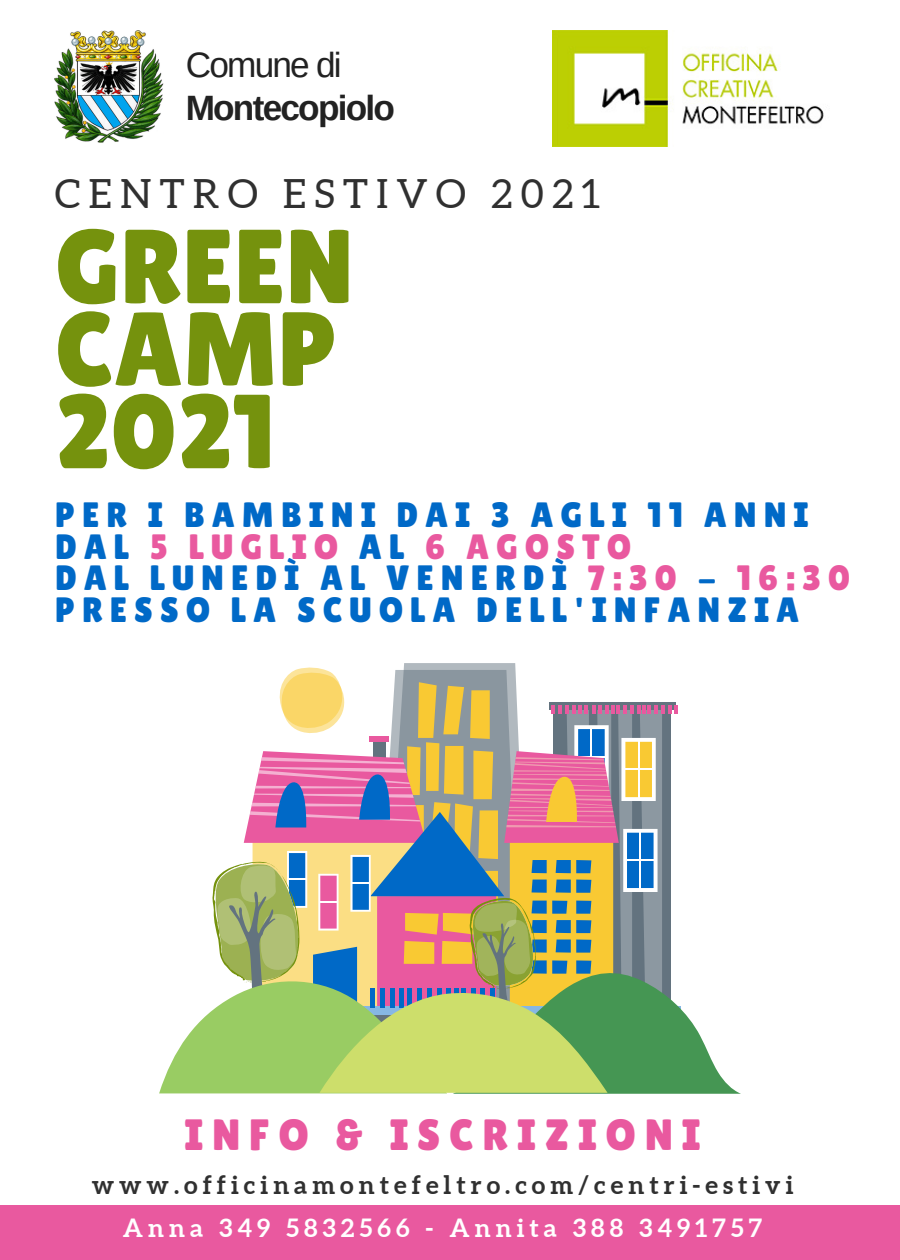
<style>
.page{position:relative;width:900px;height:1260px;background:#fff}
.page>*{position:absolute;margin:0;border:0;box-sizing:border-box;transform-origin:0 0}
.t1{font:105px "Lilita One";color:#75920d}
.t2{font:43.75px "Lilita One";letter-spacing:.2em;color:#e9599f}
.t3{font:40.25px "Aleo";letter-spacing:.2em;color:#303030}
.t4{font:35.25px "Lilita One";letter-spacing:.2em;color:#0069c7}
.t5{font:35.25px "Lilita One";letter-spacing:.2em;color:#e9599f}
.t6{font:700 35.25px "Arimo";letter-spacing:-.05em;color:#222}
.t7{font:35.25px "Arimo";letter-spacing:-.05em;color:#222}
.t8{font:700 25px "Aleo";letter-spacing:.2em;color:#303030}
.t9{font:700 25px "Aleo";letter-spacing:.2em;color:#fff}
.s1{color:#0069c7}
.s2{color:#e9599f}
</style>
<div class="page">
<div style="left:0;top:1206px;width:900px;height:54px;background:#e9599f"></div>
<img style="left:552px;top:31px;width:272px;height:116px">
<img style="left:55px;top:30px;width:109px;height:113px">
<svg style="left:159px;top:667px;width:580px;height:426px"></svg>
<p class="t7" style="left:186px;top:45px;width:158px">Comune di</p>
<p class="t6" style="left:186px;top:88px;width:211px">Montecopiolo</p>
<p class="t3" style="left:55px;top:171px;width:547px">CENTRO ESTIVO 2021</p>
<p class="t1" style="left:55px;top:206px;width:300px">GREEN</p>
<p class="t1" style="left:55px;top:289px;width:284px">CAMP</p>
<p class="t1" style="left:55px;top:371px;width:221px">2021</p>
<p class="t4" style="left:55px;top:494px;width:755px">PER I BAMBINI DAI 3 AGLI 11 ANNI</p>
<p class="t5" style="left:55px;top:526px;width:578px"><span class="s1">DAL</span> 5 LUGLIO <span class="s1">AL</span> 6 AGOSTO</p>
<p class="t4" style="left:55px;top:558px;width:797px">DAL LUNEDÌ AL VENERDÌ <span class="s2">7:30</span> - <span class="s2">16:30</span></p>
<p class="t4" style="left:55px;top:590px;width:746px">PRESSO LA SCUOLA DELL'INFANZIA</p>
<p class="t2" style="left:185px;top:1109px;width:518px">INFO &amp; ISCRIZIONI</p>
<p class="t8" style="left:92px;top:1170px;width:703px">www.officinamontefeltro.com/centri-estivi</p>
<p class="t9" style="left:123px;top:1213px;width:641px">Anna 349 5832566 - Annita 388 3491757</p>
</div>
